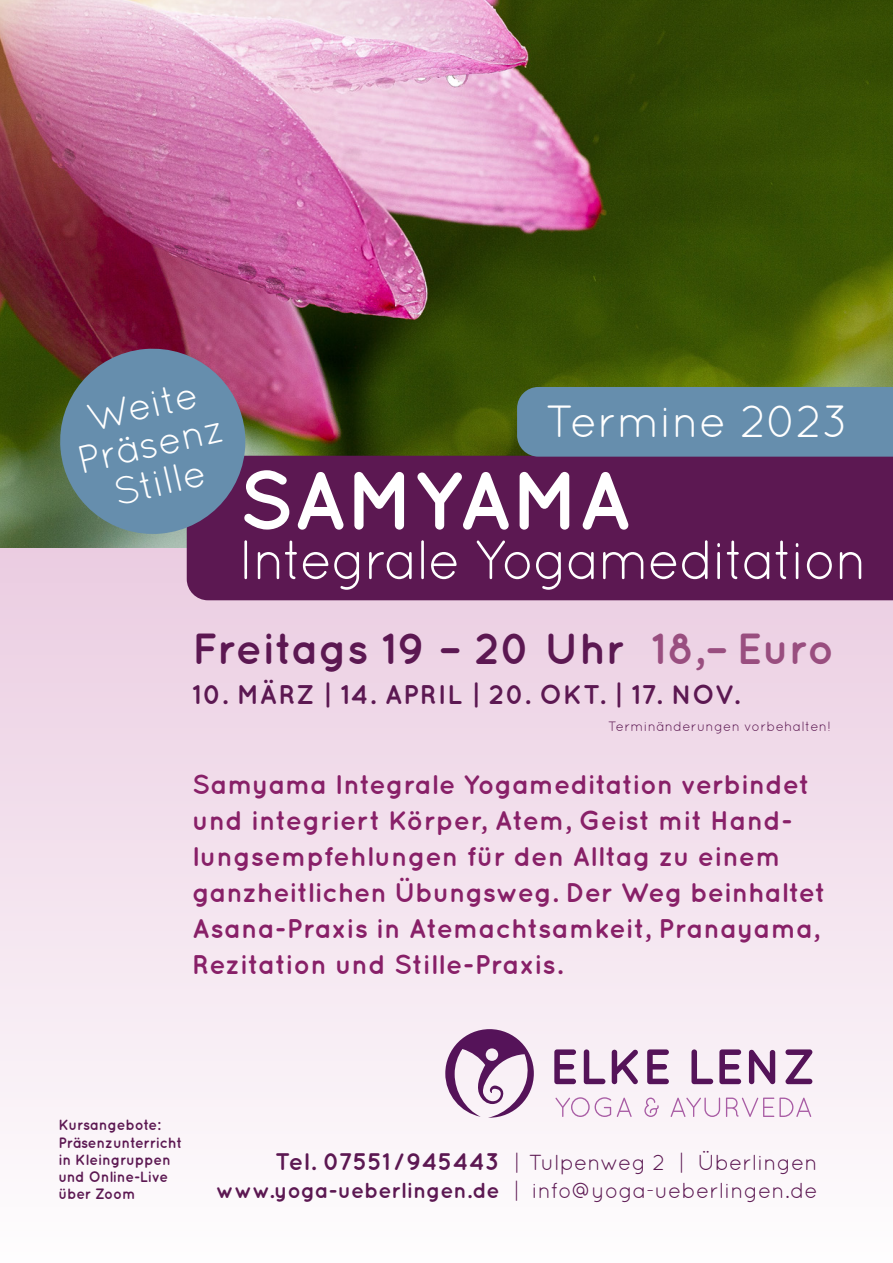
<style>
.page{position:relative;width:893px;height:1263px;background:#fff}
.page>*{position:absolute;margin:0;border:0;box-sizing:border-box;transform-origin:0 0}
.t1{font:700 82.5px "Quicksand";letter-spacing:-.025em;color:#fff}
.t2{font:55.5px "Quicksand";letter-spacing:-.04em;color:#fff}
.t3{font:45px "Quicksand";letter-spacing:-.01em;color:#fff}
.t4{font:700 43.5px "Quicksand";color:#5c1852}
.t5{font:39px/39px "Quicksand";color:#fff;text-align:center}
.t6{font:700 27px/36px "Quicksand";color:#882068}
.t7{font:700 27px "Quicksand";letter-spacing:.035em;color:#5c1852}
.t8{font:21.75px/28px "Quicksand";color:#5c1852;text-align:right}
.t9{font:700 15px/17.2px "Quicksand";letter-spacing:-.01em;color:#5c1852;scale:.96 1}
.t10{font:13.5px "Quicksand";letter-spacing:.02em;color:#5c1852}
.s1{color:#994e7f}
.s2{font-weight:700;font-size:24px}
.s3{font-weight:700}
</style>
<div class="page">
<div style="left:0;top:504px;width:893px;height:759px;background:linear-gradient(to bottom,#e9c9df,#fefdfe)"></div>
<img style="left:0;top:0;width:893px;height:548px">
<div style="left:187px;top:456px;width:706px;height:144px;background:#5c1852"></div>
<svg style="left:56px;top:345px;width:193px;height:193px;background:#687992"></svg>
<div style="left:517px;top:387px;width:376px;height:70px;background:#668ead"></div>
<svg style="left:445px;top:1029px;width:89px;height:89px"></svg>
<svg style="left:555px;top:1097px;width:56px;height:20px"></svg>
<svg style="left:617px;top:1098px;width:15px;height:19px"></svg>
<svg style="left:644px;top:1097px;width:15px;height:20px"></svg>
<svg style="left:670px;top:1097px;width:50px;height:20px"></svg>
<svg style="left:726px;top:1097px;width:85px;height:20px"></svg>
<svg style="left:554px;top:1049px;width:258px;height:35px"></svg>
<h3 class="t5" style="left:65px;top:403px;width:152px;rotate:-13deg">Weite<br>Präsenz<br>Stille</h3>
<h3 class="t3" style="left:545px;top:396px;width:305px">Termine 2023</h3>
<h1 class="t1" style="left:238px;top:451px;width:394px">SAMYAMA</h1>
<h2 class="t2" style="left:238px;top:528px;width:631px">Integrale Yogameditation</h2>
<h3 class="t4" style="left:192px;top:622px;width:643px">Freitags 19 – 20 Uhr <span class="s1">18,– Euro</span></h3>
<p class="t7" style="left:192px;top:678px;width:549px">10. MÄRZ | 14. APRIL | 20. OKT. | 17. NOV.</p>
<p class="t10" style="left:608px;top:719px;width:224px">Terminänderungen vorbehalten!</p>
<p class="t6" style="left:192px;top:766px;width:635px">Samyama Integrale Yogameditation verbindet und integriert Körper, Atem, Geist mit Hand&shy;lungsempfehlungen für den Alltag zu einem ganzheitlichen Übungsweg. Der Weg beinhaltet Asana-Praxis in Atemachtsamkeit, Pranayama, Rezitation und Stille-Praxis.</p>
<p class="t9" style="left:58px;top:1116px;width:130px">Kursangebote:<br>Präsenzunterricht in Kleingruppen und Online-Live über Zoom</p>
<p class="t8" style="left:216px;top:1148px;width:603px"><span class="s2">Tel. 07551 /945443</span> | Tulpenweg 2 | Überlingen <span class="s3">www.yoga-ueberlingen.de</span> | info@yoga-ueberlingen.de</p>
</div>
